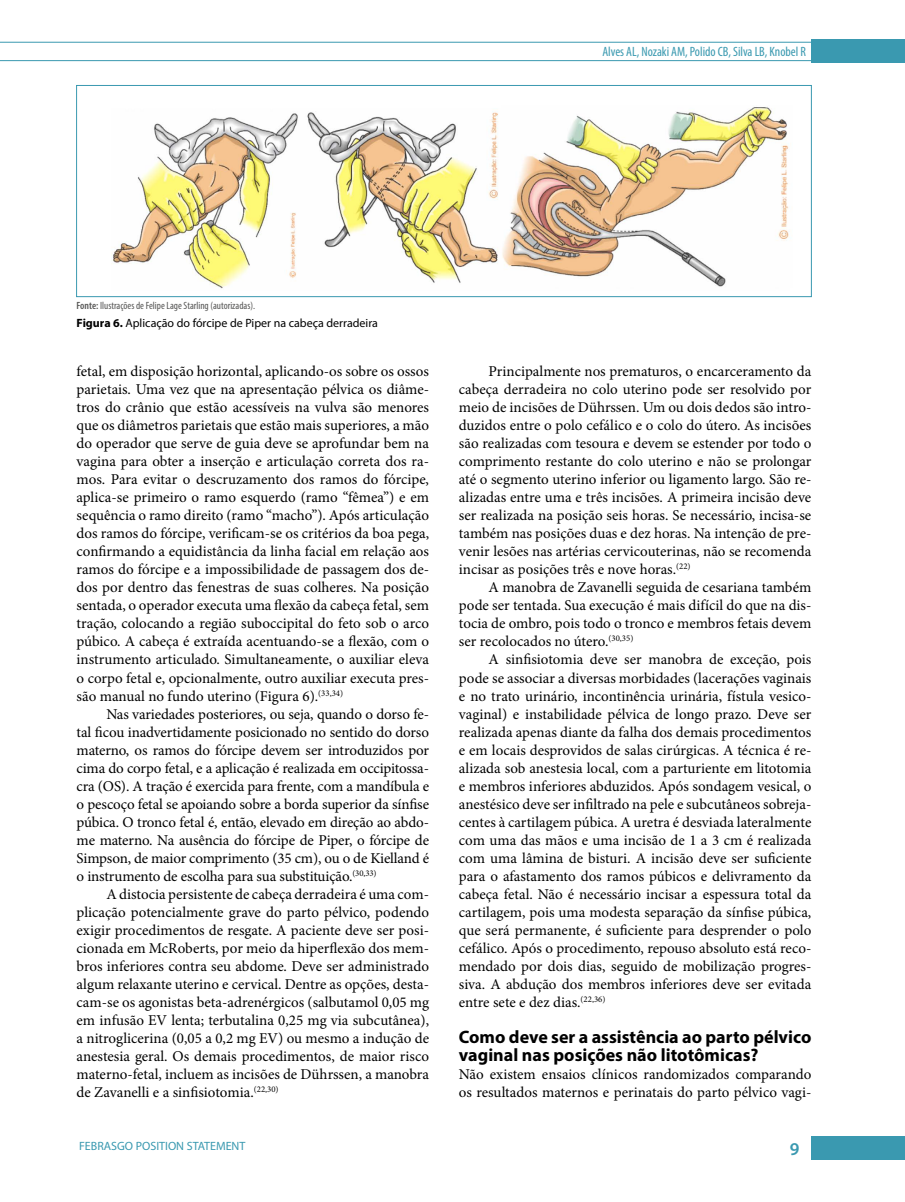
<style>
.page{position:relative;width:905px;height:1202px;background:#fff}
.page>*{position:absolute;margin:0;border:0;box-sizing:border-box;transform-origin:0 0}
.t1{font:700 18px/18px "Myriad Pro";color:#000}
.t2{font:600 18px "Myriad Pro";color:#3a99b0}
.t3{font:15px/18px "Minion Pro";color:#000;text-align:justify}
.t4{font:condensed 13.5px "Myriad Pro";color:#3a99b0}
.t5{font:12px "Myriad Pro";color:#000}
.t6{font:12px "Myriad Pro";color:#3a99b0}
.t7{font:condensed 10.5px "Myriad Pro";color:#575756}
.s1{font-weight:600}
.s2{font-weight:700}
</style>
<div class="page">
<div style="left:811px;top:1135px;width:93px;height:23px;background:#3a99b0"></div>
<hr style="left:0;top:60px;width:811px;height:1px;background:#3a99b0">
<hr style="left:0;top:42px;width:811px;height:1px;background:#3a99b0">
<div style="left:811px;top:40px;width:93px;height:23px;background:#3a99b0"></div>
<img style="left:111px;top:107px;width:678px;height:182px">
<div style="left:76px;top:85px;width:735px;height:212px;border:1px solid #3a99b0"></div>
<p class="t4" style="left:602px;top:43px;width:205px">Alves AL, Nozaki AM, Polido CB, Silva LB, Knobel R</p>
<p class="t7" style="left:77px;top:299px;width:180px"><span class="s1">Fonte:</span> Ilustrações de Felipe Lage Starling (autorizadas).</p>
<p class="t5" style="left:77px;top:316px;width:303px"><span class="s2">Figura 6.</span> Aplicação do fórcipe de Piper na cabeça derradeira</p>
<p class="t3" style="left:77px;top:362px;width:354px">fetal, em disposição horizontal, aplicando-os sobre os ossos parietais. Uma vez que na apresentação pélvica os diâme&shy;tros do crânio que estão acessíveis na vulva são menores que os diâmetros parietais que estão mais superiores, a mão do operador que serve de guia deve se aprofundar bem na vagina para obter a inserção e articulação correta dos ra&shy;mos. Para evitar o descruzamento dos ramos do fórcipe, aplica-se primeiro o ramo esquerdo (ramo “fêmea”) e em sequência o ramo direito (ramo “macho”). Após articulação dos ramos do fórcipe, verificam-se os critérios da boa pega, confirmando a equidistância da linha facial em relação aos ramos do fórcipe e a impossibilidade de passagem dos de&shy;dos por dentro das fenestras de suas colheres. Na posição sentada, o operador executa uma flexão da cabeça fetal, sem tração, colocando a região suboccipital do feto sob o arco púbico. A cabeça é extraída acentuando-se a flexão, com o instrumento articulado. Simultaneamente, o auxiliar eleva o corpo fetal e, opcionalmente, outro auxiliar executa pres&shy;são manual no fundo uterino (Figura 6).<sup>(33,34)</sup></p>
<p class="t3" style="left:77px;top:704px;width:354px;text-indent:30px">Nas variedades posteriores, ou seja, quando o dorso fe&shy;tal ficou inadvertidamente posicionado no sentido do dorso materno, os ramos do fórcipe devem ser introduzidos por cima do corpo fetal, e a aplicação é realizada em occipitossa&shy;cra (OS). A tração é exercida para frente, com a mandíbula e o pescoço fetal se apoiando sobre a borda superior da sínfise púbica. O tronco fetal é, então, elevado em direção ao abdo&shy;me materno. Na ausência do fórcipe de Piper, o fórcipe de Simpson, de maior comprimento (35 cm), ou o de Kielland é o instrumento de escolha para sua substituição.<sup>(30,33)</sup></p>
<p class="t3" style="left:77px;top:884px;width:354px;text-indent:30px">A distocia persistente de cabeça derradeira é uma com&shy;plicação potencialmente grave do parto pélvico, podendo exigir procedimentos de resgate. A paciente deve ser posi&shy;cionada em McRoberts, por meio da hiperflexão dos mem&shy;bros inferiores contra seu abdome. Deve ser administrado algum relaxante uterino e cervical. Dentre as opções, desta&shy;cam-se os agonistas beta-adrenérgicos (salbutamol 0,05 mg em infusão EV lenta; terbutalina 0,25 mg via subcutânea), a nitroglicerina (0,05 a 0,2 mg EV) ou mesmo a indução de anestesia geral. Os demais procedimentos, de maior risco materno-fetal, incluem as incisões de Dührssen, a manobra de Zavanelli e a sinfisiotomia.<sup>(22,30)</sup></p>
<p class="t3" style="left:459px;top:362px;width:354px;text-indent:30px">Principalmente nos prematuros, o encarceramento da cabeça derradeira no colo uterino pode ser resolvido por meio de incisões de Dührssen. Um ou dois dedos são intro&shy;duzidos entre o polo cefálico e o colo do útero. As incisões são realizadas com tesoura e devem se estender por todo o comprimento restante do colo uterino e não se prolongar até o segmento uterino inferior ou ligamento largo. São re&shy;alizadas entre uma e três incisões. A primeira incisão deve ser realizada na posição seis horas. Se necessário, incisa-se também nas posições duas e dez horas. Na intenção de pre&shy;venir lesões nas artérias cervicouterinas, não se recomenda incisar as posições três e nove horas.<sup>(22)</sup></p>
<p class="t3" style="left:459px;top:578px;width:354px;text-indent:30px">A manobra de Zavanelli seguida de cesariana também pode ser tentada. Sua execução é mais difícil do que na dis&shy;tocia de ombro, pois todo o tronco e membros fetais devem ser recolocados no útero.<sup>(30,35)</sup></p>
<p class="t3" style="left:459px;top:650px;width:354px;text-indent:30px">A sinfisiotomia deve ser manobra de exceção, pois pode se associar a diversas morbidades (lacerações vaginais e no trato urinário, incontinência urinária, fístula vesico&shy;vaginal) e instabilidade pélvica de longo prazo. Deve ser realizada apenas diante da falha dos demais procedimentos e em locais desprovidos de salas cirúrgicas. A técnica é re&shy;alizada sob anestesia local, com a parturiente em litotomia e membros inferiores abduzidos. Após sondagem vesical, o anestésico deve ser infiltrado na pele e subcutâneos sobreja&shy;centes à cartilagem púbica. A uretra é desviada lateralmente com uma das mãos e uma incisão de 1 a 3 cm é realizada com uma lâmina de bisturi. A incisão deve ser suficiente para o afastamento dos ramos púbicos e delivramento da cabeça fetal. Não é necessário incisar a espessura total da cartilagem, pois uma modesta separação da sínfise púbica, que será permanente, é suficiente para desprender o polo cefálico. Após o procedimento, repouso absoluto está reco&shy;mendado por dois dias, seguido de mobilização progres&shy;siva. A abdução dos membros inferiores deve ser evitada entre sete e dez dias.<sup>(22,36)</sup></p>
<p class="t1" style="left:459px;top:1026px;width:354px">Como deve ser a assistência ao parto pélvico vaginal nas posições não litotômicas?</p>
<p class="t3" style="left:459px;top:1064px;width:354px">Não existem ensaios clínicos randomizados comparando os resultados maternos e perinatais do parto pélvico vagi-</p>
<p class="t6" style="left:79px;top:1138px;width:168px">FEBRASGO POSITION STATEMENT</p>
<p class="t2" style="left:789px;top:1137px;width:11px">9</p>
</div>
